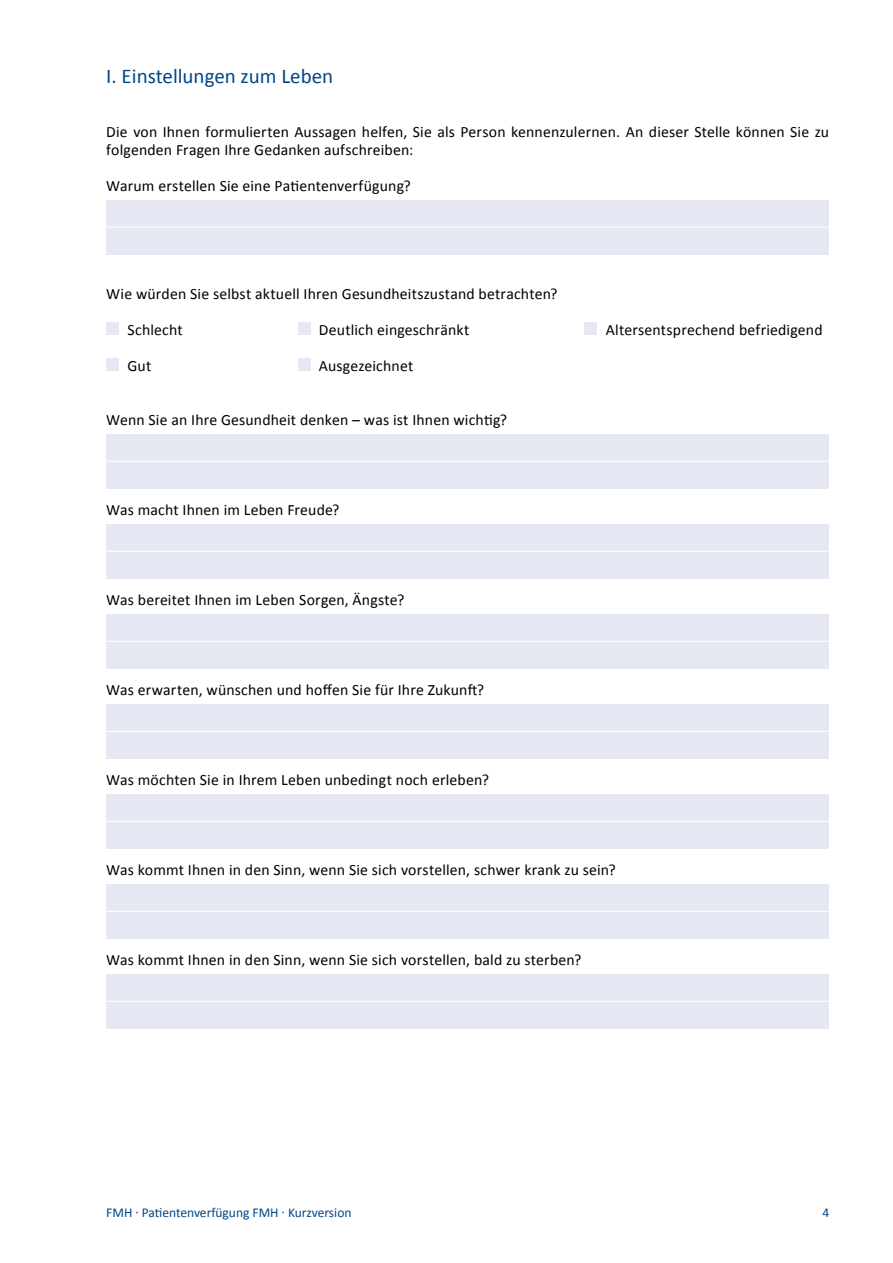
<style>
.page{position:relative;width:893px;height:1263px;background:#fff}
.page>*{position:absolute;margin:0;border:0;box-sizing:border-box;transform-origin:0 0}
.SBR_H2_14{font:21px "Calibri";color:#004687}
.t1{font:15.75px/18px "Calibri";letter-spacing:.01em;color:#000}
.t2{font:13.5px "Calibri";color:#004687}
</style>
<div class="page">
<div style="left:106px;top:200px;width:723px;height:54px;background:#e5e8f3"></div>
<hr style="left:106px;top:227px;width:723px;height:1px;background:#fff">
<div style="left:106px;top:974px;width:723px;height:54px;background:#e5e8f3"></div>
<hr style="left:106px;top:1001px;width:723px;height:1px;background:#fff">
<div style="left:106px;top:884px;width:723px;height:54px;background:#e5e8f3"></div>
<hr style="left:106px;top:911px;width:723px;height:1px;background:#fff">
<div style="left:106px;top:794px;width:723px;height:54px;background:#e5e8f3"></div>
<hr style="left:106px;top:821px;width:723px;height:1px;background:#fff">
<div style="left:106px;top:704px;width:723px;height:54px;background:#e5e8f3"></div>
<hr style="left:106px;top:731px;width:723px;height:1px;background:#fff">
<div style="left:106px;top:614px;width:723px;height:54px;background:#e5e8f3"></div>
<hr style="left:106px;top:641px;width:723px;height:1px;background:#fff">
<div style="left:106px;top:524px;width:723px;height:54px;background:#e5e8f3"></div>
<hr style="left:106px;top:551px;width:723px;height:1px;background:#fff">
<div style="left:106px;top:434px;width:723px;height:54px;background:#e5e8f3"></div>
<hr style="left:106px;top:461px;width:723px;height:1px;background:#fff">
<div style="left:106px;top:322px;width:13px;height:13px;background:#e5e8f3"></div>
<div style="left:298px;top:322px;width:13px;height:13px;background:#e5e8f3"></div>
<div style="left:585px;top:322px;width:12px;height:13px;background:#e5e8f3"></div>
<div style="left:298px;top:358px;width:13px;height:13px;background:#e5e8f3"></div>
<div style="left:106px;top:358px;width:13px;height:13px;background:#e5e8f3"></div>
<h2 class="SBR_H2_14" style="left:106px;top:61px;width:228px">I. Einstellungen zum Leben</h2>
<p class="t1" style="left:106px;top:122px;width:724px">Die von Ihnen formulierten Aussagen helfen, Sie als Person kennenzulernen. An dieser Stelle können Sie zu folgenden Fragen Ihre Gedanken aufschreiben:</p>
<p class="t1" style="left:106px;top:176px;width:306px">Warum erstellen Sie eine Patientenverfügung?</p>
<p class="t1" style="left:106px;top:284px;width:453px">Wie würden Sie selbst aktuell Ihren Gesundheitszustand betrachten?</p>
<p class="t1" style="left:128px;top:320px;width:57px">Schlecht</p>
<p class="t1" style="left:319px;top:320px;width:152px">Deutlich eingeschränkt</p>
<p class="t1" style="left:606px;top:320px;width:218px">Altersentsprechend befriedigend</p>
<p class="t1" style="left:128px;top:356px;width:25px">Gut</p>
<p class="t1" style="left:319px;top:356px;width:96px">Ausgezeichnet</p>
<p class="t1" style="left:106px;top:410px;width:402px">Wenn Sie an Ihre Gesundheit denken – was ist Ihnen wichtig?</p>
<p class="t1" style="left:106px;top:500px;width:235px">Was macht Ihnen im Leben Freude?</p>
<p class="t1" style="left:106px;top:590px;width:300px">Was bereitet Ihnen im Leben Sorgen, Ängste?</p>
<p class="t1" style="left:106px;top:680px;width:379px">Was erwarten, wünschen und hoffen Sie für Ihre Zukunft?</p>
<p class="t1" style="left:106px;top:770px;width:384px">Was möchten Sie in Ihrem Leben unbedingt noch erleben?</p>
<p class="t1" style="left:106px;top:860px;width:511px">Was kommt Ihnen in den Sinn, wenn Sie sich vorstellen, schwer krank zu sein?</p>
<p class="t1" style="left:106px;top:950px;width:477px">Was kommt Ihnen in den Sinn, wenn Sie sich vorstellen, bald zu sterben?</p>
<p class="t2" style="left:106px;top:1203px;width:247px">FMH · Patientenverfügung FMH · Kurzversion</p>
<p class="t2" style="left:822px;top:1203px;width:8px">4</p>
</div>
